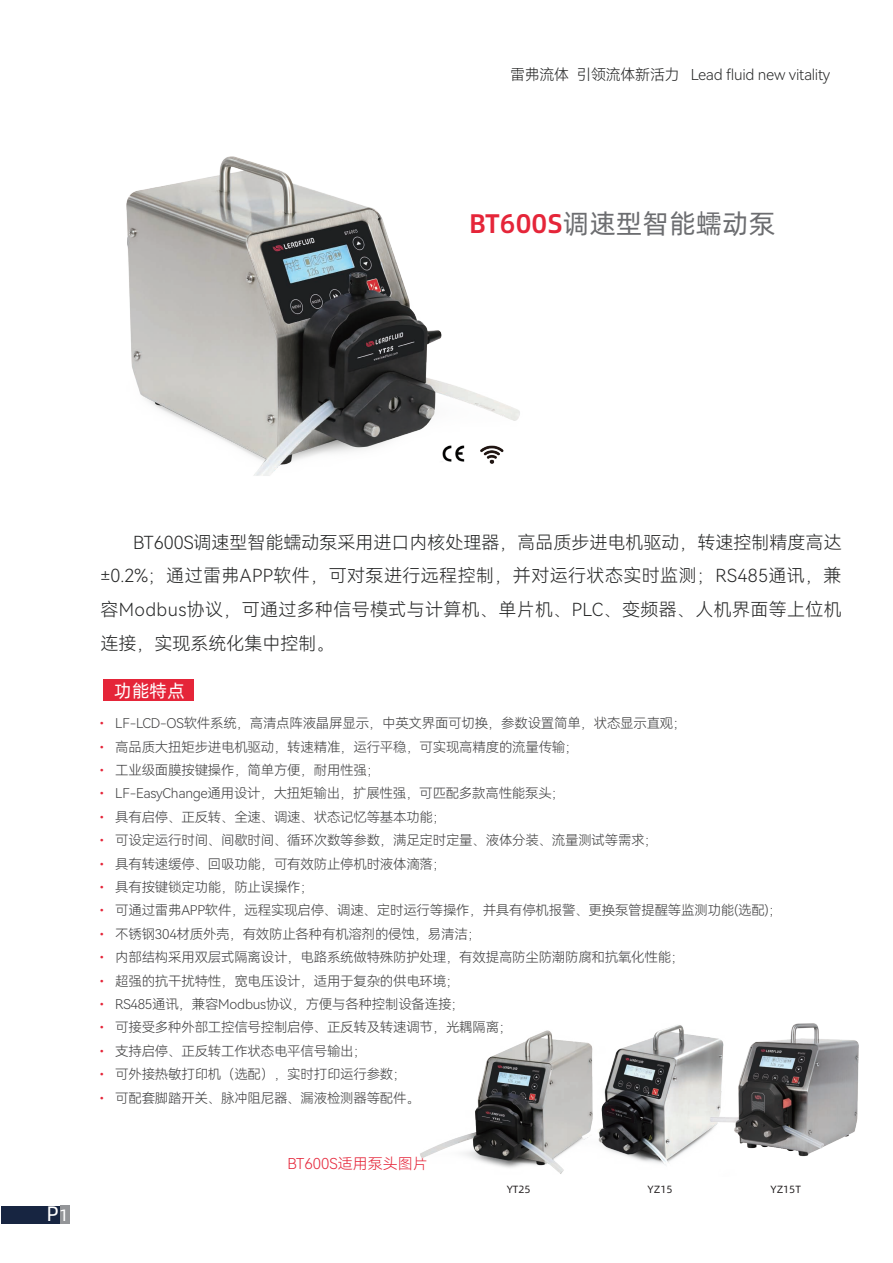
<style>
.page{position:relative;width:893px;height:1263px;background:#fff}
.page>*{position:absolute;margin:0;border:0;box-sizing:border-box;transform-origin:0 0}
.t1{font:27px "Alibaba Pu Hui Ti R";color:#6c6d70}
.t2{font:21px "Alibaba Pu Hui Ti R";color:#fff}
.t3{font:18px/33.9px "Harmony OS Sans SC Light";letter-spacing:.02em;color:#262727;text-align:justify}
.t4{font:18px "Alibaba Pu Hui Ti R";color:#fff}
.t5{font:15px "Harmony OS Sans SC Light";letter-spacing:-.02em;color:#262727}
.t6{font:15px "Harmony OS Sans SC Light";color:#e52539}
.t7{font:13.5px "Harmony OS Sans SC Light";letter-spacing:-.02em;color:#3e3e3f}
.t8{font:10.5px "Alibaba Pu Hui Ti R";color:#231f20}
.s1{font-family:"Alibaba Pu Hui Ti M";color:#e52539}
.s2{font-size:16.5px}
.s3{color:#e52539}
</style>
<div class="page">
<div style="left:103px;top:680px;width:91px;height:21px;background:#e52539"></div>
<div style="left:2px;top:1206px;width:68px;height:18px;background:#172541"></div>
<div style="left:60px;top:1206px;width:10px;height:18px;background:#939598"></div>
<img style="left:420px;top:1030px;width:143px;height:144px">
<img style="left:563px;top:1025px;width:134px;height:146px">
<img style="left:697px;top:1023px;width:162px;height:134px">
<img style="left:126px;top:156px;width:394px;height:320px">
<p class="t5" style="left:510px;top:64px;width:322px">雷弗流体 引领流体新活力 Lead fluid new vitality</p>
<h1 class="t1" style="left:469px;top:203px;width:308px"><span class="s1">BT600S</span>调速型智能蠕动泵</h1>
<h2 class="t2" style="left:47px;top:1198px;width:24px">P<span class="s2">1</span></h2>
<h3 class="t3" style="left:101px;top:524px;width:743px;text-indent:33px">BT600S调速型智能蠕动泵采用进口内核处理器，高品质步进电机驱动，转速控制精度高达±0.2%；通过雷弗APP软件，可对泵进行远程控制，并对运行状态实时监测；RS485通讯，兼容Modbus协议，可通过多种信号模式与计算机、单片机、PLC、变频器、人机界面等上位机连接，实现系统化集中控制。</h3>
<h3 class="t4" style="left:114px;top:677px;width:72px">功能特点</h3>
<p class="t7" style="left:95px;top:714px;width:593px"><span class="s3">•</span> LF-LCD-OS软件系统，高清点阵液晶屏显示，中英文界面可切换，参数设置简单，状态显示直观；</p>
<p class="t7" style="left:95px;top:737px;width:485px"><span class="s3">•</span> 高品质大扭矩步进电机驱动，转速精准，运行平稳，可实现高精度的流量传输；</p>
<p class="t7" style="left:95px;top:761px;width:286px"><span class="s3">•</span> 工业级面膜按键操作，简单方便，耐用性强；</p>
<p class="t7" style="left:95px;top:784px;width:471px"><span class="s3">•</span> LF-EasyChange通用设计，大扭矩输出，扩展性强，可匹配多款高性能泵头；</p>
<p class="t7" style="left:95px;top:807px;width:352px"><span class="s3">•</span> 具有启停、正反转、全速、调速、状态记忆等基本功能；</p>
<p class="t7" style="left:95px;top:831px;width:564px"><span class="s3">•</span> 可设定运行时间、间歇时间、循环次数等参数，满足定时定量、液体分装、流量测试等需求；</p>
<p class="t7" style="left:95px;top:854px;width:352px"><span class="s3">•</span> 具有转速缓停、回吸功能，可有效防止停机时液体滴落；</p>
<p class="t7" style="left:95px;top:878px;width:220px"><span class="s3">•</span> 具有按键锁定功能，防止误操作；</p>
<p class="t7" style="left:95px;top:901px;width:688px"><span class="s3">•</span> 可通过雷弗APP软件，远程实现启停、调速、定时运行等操作，并具有停机报警、更换泵管提醒等监测功能(选配)；</p>
<p class="t7" style="left:95px;top:924px;width:387px"><span class="s3">•</span> 不锈钢304材质外壳，有效防止各种有机溶剂的侵蚀，易清洁；</p>
<p class="t7" style="left:95px;top:948px;width:591px"><span class="s3">•</span> 内部结构采用双层式隔离设计，电路系统做特殊防护处理，有效提高防尘防潮防腐和抗氧化性能；</p>
<p class="t7" style="left:95px;top:971px;width:366px"><span class="s3">•</span> 超强的抗干扰特性，宽电压设计，适用于复杂的供电环境；</p>
<p class="t7" style="left:95px;top:995px;width:371px"><span class="s3">•</span> RS485通讯，兼容Modbus协议，方便与各种控制设备连接；</p>
<p class="t7" style="left:95px;top:1018px;width:419px"><span class="s3">•</span> 可接受多种外部工控信号控制启停、正反转及转速调节，光耦隔离；</p>
<p class="t7" style="left:95px;top:1041px;width:273px"><span class="s3">•</span> 支持启停、正反转工作状态电平信号输出；</p>
<p class="t7" style="left:95px;top:1065px;width:313px"><span class="s3">•</span> 可外接热敏打印机（选配），实时打印运行参数；</p>
<p class="t7" style="left:95px;top:1088px;width:326px"><span class="s3">•</span> 可配套脚踏开关、脉冲阻尼器、漏液检测器等配件。</p>
<p class="t6" style="left:287px;top:1153px;width:142px">BT600S适用泵头图片</p>
<p class="t8" style="left:507px;top:1181px;width:25px">YT25</p>
<p class="t8" style="left:648px;top:1181px;width:26px">YZ15</p>
<p class="t8" style="left:770px;top:1181px;width:32px">YZ15T</p>
</div>
